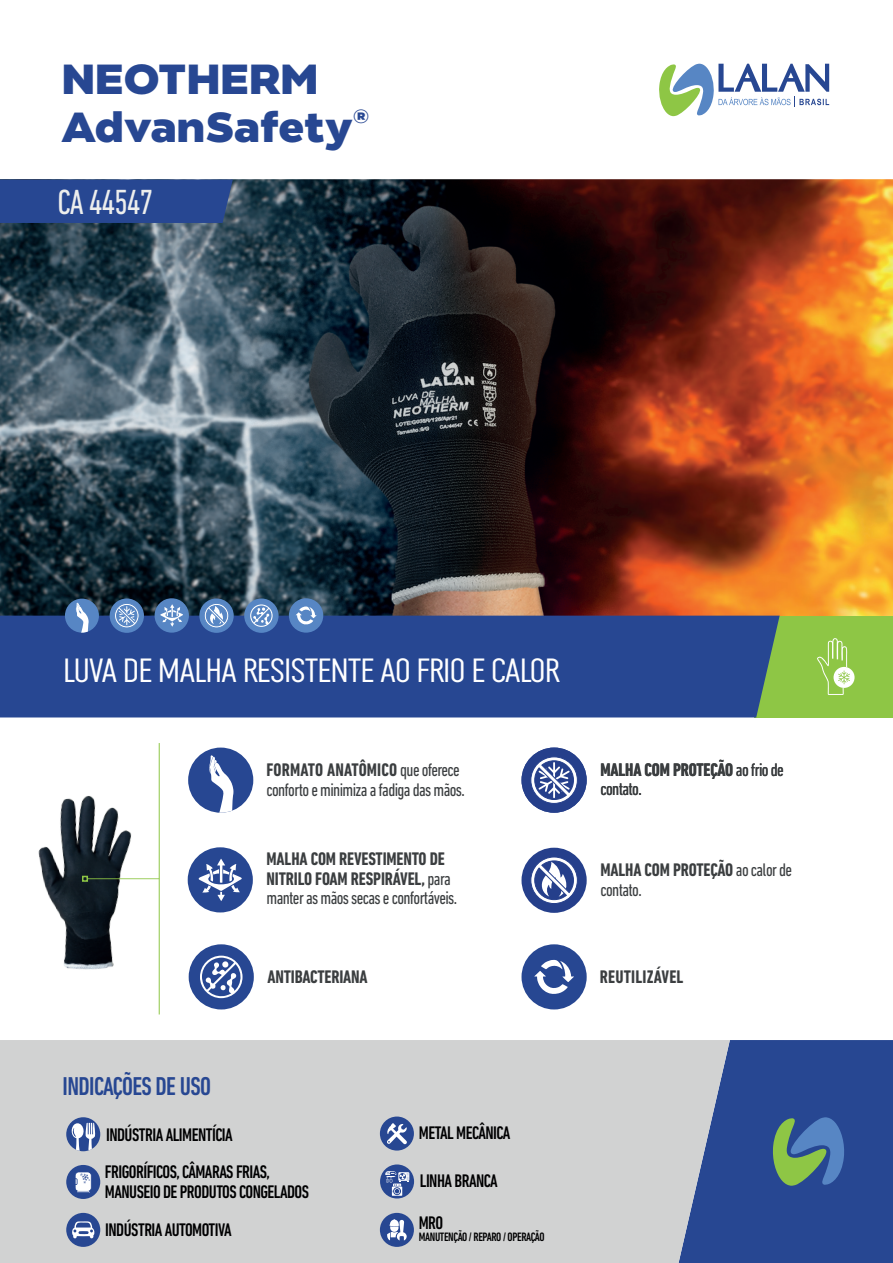
<style>
.page{position:relative;width:893px;height:1263px;background:#fff}
.page>*{position:absolute;margin:0;border:0;box-sizing:border-box;transform-origin:0 0}
.t1{font:900 42px/48px "Modica";letter-spacing:.015em;color:#274792}
.t2{font:condensed 35.55px "DIN Next LT Pro";letter-spacing:-.02em;color:#edeeed}
.t3{font:32.25px "Framer Sans 400";letter-spacing:-.025em;color:#fff;scale:1.18 1}
.t4{font:500 condensed 26.25px "DIN Next LT Pro";letter-spacing:-.025em;color:#274792}
.t5{font:900 19.05px "Gotham";color:#274792;scale:1.06 1}
.t6{font:700 condensed 18.6px/19.5px "DIN Next LT Pro";letter-spacing:-.01em;color:#3b3e40}
.t7{font:500 condensed 18.6px/37px "DIN Next LT Pro";letter-spacing:-.03em;color:#000001}
.t8{font:condensed 18.6px/19.5px "DIN Next LT Pro";letter-spacing:-.035em;color:#3b3e40}
.t9{font:700 condensed 18.6px "DIN Next LT Pro";letter-spacing:.01em;color:#3b3e40}
.t10{font:500 condensed 12.3px "DIN Next LT Pro";letter-spacing:-.03em;color:#000001}
.s1{font-weight:700}
.s2{font-weight:400}
</style>
<div class="page">
<img style="left:38px;top:796px;width:94px;height:174px">
<img style="left:0;top:180px;width:893px;height:436px">
<div style="left:730px;top:1040px;width:163px;height:223px;background:#274792"></div>
<div style="left:0;top:1040px;width:730px;height:223px;background:#d1d2d2"></div>
<div style="left:0;top:180px;width:233px;height:43px;background:#274792"></div>
<div style="left:754px;top:616px;width:139px;height:101px;background:#8ec645"></div>
<svg style="left:659px;top:64px;width:170px;height:52px"></svg>
<svg style="left:772px;top:1117px;width:73px;height:69px;background:#578389"></svg>
<hr style="left:159px;top:743px;width:1px;height:271px;background:#8ec645">
<svg style="left:82px;top:876px;width:77px;height:6px"></svg>
<div style="left:0;top:616px;width:780px;height:101px;background:#274792"></div>
<div style="left:833px;top:667px;width:21px;height:21px;background:#fff;border-radius:50%"></div>
<svg style="left:817px;top:638px;width:33px;height:57px"></svg>
<div style="left:521px;top:848px;width:66px;height:65px;background:#253f8b;border-radius:50%"></div>
<svg style="left:530px;top:856px;width:48px;height:48px"></svg>
<svg style="left:199px;top:598px;width:35px;height:35px"></svg>
<svg style="left:203px;top:603px;width:27px;height:26px"></svg>
<div style="left:521px;top:944px;width:66px;height:65px;background:#274792;border-radius:50%"></div>
<svg style="left:534px;top:960px;width:40px;height:34px"></svg>
<div style="left:189px;top:944px;width:65px;height:65px;background:#274792;border-radius:50%"></div>
<svg style="left:200px;top:955px;width:43px;height:43px"></svg>
<div style="left:521px;top:747px;width:66px;height:66px;background:#253f8b;border-radius:50%"></div>
<svg style="left:530px;top:756px;width:48px;height:48px"></svg>
<div style="left:188px;top:747px;width:65px;height:66px;background:#274792;border-radius:50%"></div>
<svg style="left:209px;top:755px;width:24px;height:58px"></svg>
<div style="left:188px;top:847px;width:65px;height:65px;background:#274792;border-radius:50%"></div>
<svg style="left:198px;top:859px;width:44px;height:42px"></svg>
<div style="left:244px;top:598px;width:35px;height:35px;background:#5786c4;border-radius:50%"></div>
<svg style="left:250px;top:604px;width:23px;height:23px"></svg>
<div style="left:289px;top:598px;width:34px;height:35px;background:#5786c4;border-radius:50%"></div>
<svg style="left:296px;top:606px;width:21px;height:19px"></svg>
<div style="left:110px;top:598px;width:34px;height:35px;background:#5786c4;border-radius:50%"></div>
<svg style="left:114px;top:603px;width:26px;height:26px"></svg>
<div style="left:155px;top:598px;width:34px;height:35px;background:#5786c4;border-radius:50%"></div>
<svg style="left:160px;top:604px;width:23px;height:23px"></svg>
<div style="left:65px;top:599px;width:34px;height:34px;background:#5786c4;border-radius:50%"></div>
<svg style="left:76px;top:603px;width:13px;height:30px"></svg>
<div style="left:66px;top:1213px;width:34px;height:34px;background:#274792;border-radius:50%"></div>
<svg style="left:72px;top:1221px;width:23px;height:18px"></svg>
<div style="left:380px;top:1116px;width:34px;height:34px;background:#274792;border-radius:50%"></div>
<svg style="left:387px;top:1123px;width:20px;height:21px"></svg>
<div style="left:380px;top:1213px;width:34px;height:34px;background:#274792;border-radius:50%"></div>
<svg style="left:387px;top:1219px;width:20px;height:21px"></svg>
<svg style="left:380px;top:1164px;width:34px;height:34px"></svg>
<svg style="left:385px;top:1172px;width:24px;height:24px"></svg>
<div style="left:66px;top:1165px;width:34px;height:34px;background:#274792;border-radius:50%"></div>
<svg style="left:75px;top:1172px;width:17px;height:21px"></svg>
<div style="left:66px;top:1117px;width:34px;height:34px;background:#274792;border-radius:50%"></div>
<svg style="left:70px;top:1122px;width:26px;height:29px"></svg>
<h1 class="t1" style="left:62px;top:54px;width:292px">NEOTHERM<br>AdvanSafety</h1>
<p class="t5" style="left:353px;top:105px;width:17px">®</p>
<h2 class="t2" style="left:58px;top:182px;width:97px">CA 44547</h2>
<h3 class="t3" style="left:63px;top:647px;width:423px">LUVA DE MALHA RESISTENTE AO FRIO E CALOR</h3>
<p class="t8" style="left:266px;top:760px;width:200px"><span class="s1">FORMATO ANATÔMICO</span> que oferece conforto e minimiza a fadiga das mãos.</p>
<p class="t6" style="left:267px;top:849px;width:192px">MALHA COM REVESTIMENTO DE<br>NITRILO FOAM RESPIRÁVEL,<span class="s2">para manter as mãos secas e confortáveis.</span></p>
<p class="t6" style="left:600px;top:760px;width:185px">MALHA COM PROTEÇÃO <span class="s2">ao frio de contato.</span></p>
<p class="t8" style="left:600px;top:860px;width:193px"><span class="s1">MALHA COM PROTEÇÃO</span> ao calor de contato.</p>
<h3 class="t4" style="left:63px;top:1071px;width:150px">INDICAÇÕES DE USO</h3>
<p class="t6" style="left:268px;top:967px;width:102px">ANTIBACTERIANA</p>
<p class="t9" style="left:600px;top:966px;width:85px">REUTILIZÁVEL</p>
<p class="t7" style="left:105px;top:1116px;width:167px">INDÚSTRIA ALIMENTÍCIA<br>FRIGORÍFICOS, CÂMARAS FRIAS,</p>
<p class="t7" style="left:105px;top:1173px;width:206px">MANUSEIO DE PRODUTOS CONGELADOS</p>
<p class="t7" style="left:105px;top:1211px;width:128px">INDÚSTRIA AUTOMOTIVA</p>
<p class="t7" style="left:419px;top:1114px;width:93px">METAL MECÂNICA</p>
<p class="t7" style="left:420px;top:1162px;width:79px">LINHA BRANCA</p>
<p class="t7" style="left:419px;top:1204px;width:26px">MRO</p>
<p class="t10" style="left:419px;top:1230px;width:127px">MANUTENÇÃO / REPARO / OPERAÇÃO</p>
</div>
